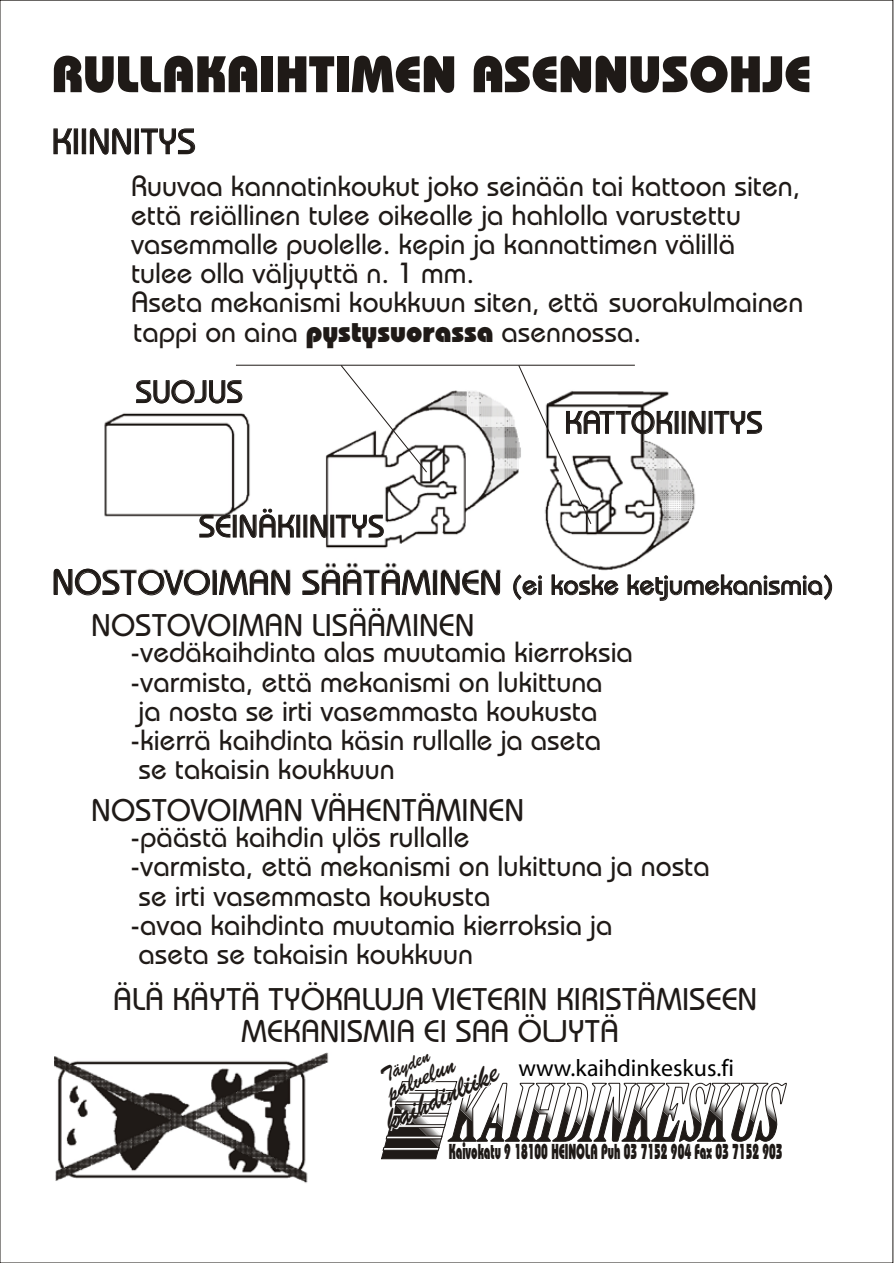
<style>
.page{position:relative;width:894px;height:1263px;background:#fff}
.page>*{position:absolute;margin:0;border:0;box-sizing:border-box;transform-origin:0 0}
.t1{font:800 51.3px "Bauhaus IT Cby BT";color:#1f1a17}
.t2{font:500 35.55px "Bauhaus IT Cby BT";color:#1f1a17}
.t3{font:500 31.35px/31.3px "Bauhaus IT Cby BT";color:#1f1a17;text-align:center}
.t4{font:500 29.1px/29.1px "Bauhaus IT Cby BT";color:#1f1a17}
.t5{font:29.1px "Brush Script BT";color:#1f1a17}
.t6{font:500 27.75px "Bauhaus IT Cby BT";color:#1f1a17}
.t7{font:24.45px "Brush Script BT";color:#1f1a17}
.t8{font:23.85px "Myriad";color:#000}
.t9{font:800 21.6px "Bauhaus IT Cby BT";color:#1f1a17;scale:.53 1}
.t10{font:19.65px "Brush Script BT";color:#1f1a17}
.s1{font-weight:800}
.s2{font-size:35.55px}
</style>
<div class="page">
<svg style="left:54px;top:128px;width:18px;height:26px"></svg>
<div style="left:74px;top:129px;width:4px;height:25px;border:1px solid #1f1a17"></div>
<div style="left:82px;top:129px;width:4px;height:25px;border:1px solid #1f1a17"></div>
<svg style="left:90px;top:128px;width:41px;height:26px"></svg>
<div style="left:135px;top:129px;width:4px;height:25px;border:1px solid #1f1a17"></div>
<svg style="left:141px;top:129px;width:54px;height:25px"></svg>
<svg style="left:54px;top:569px;width:156px;height:26px"></svg>
<div style="left:213px;top:569px;width:4px;height:26px;border:1px solid #1f1a17"></div>
<svg style="left:219px;top:572px;width:71px;height:23px"></svg>
<svg style="left:303px;top:572px;width:128px;height:23px"></svg>
<div style="left:433px;top:569px;width:4px;height:26px;border:1px solid #1f1a17"></div>
<svg style="left:441px;top:572px;width:59px;height:23px"></svg>
<svg style="left:513px;top:575px;width:29px;height:25px"></svg>
<svg style="left:552px;top:575px;width:66px;height:20px"></svg>
<svg style="left:628px;top:575px;width:204px;height:26px"></svg>
<hr style="left:236px;top:365px;width:399px;height:1px;background:#1f1a17">
<img style="left:102px;top:379px;width:641px;height:193px">
<svg style="left:136px;top:380px;width:106px;height:23px"></svg>
<svg style="left:200px;top:515px;width:30px;height:22px"></svg>
<div style="left:233px;top:515px;width:3px;height:22px;border:1px solid #1f1a17"></div>
<svg style="left:240px;top:509px;width:55px;height:29px"></svg>
<div style="left:297px;top:515px;width:3px;height:22px;border:1px solid #1f1a17"></div>
<svg style="left:311px;top:515px;width:16px;height:23px"></svg>
<div style="left:331px;top:515px;width:3px;height:22px;border:1px solid #1f1a17"></div>
<svg style="left:336px;top:515px;width:48px;height:22px"></svg>
<div style="left:682px;top:411px;width:3px;height:23px;border:1px solid #1f1a17"></div>
<svg style="left:689px;top:411px;width:16px;height:23px"></svg>
<svg style="left:714px;top:411px;width:48px;height:23px"></svg>
<svg style="left:341px;top:365px;width:86px;height:108px"></svg>
<svg style="left:518px;top:365px;width:155px;height:159px"></svg>
<img style="left:55px;top:1052px;width:274px;height:131px">
<svg style="left:381px;top:1081px;width:406px;height:79px"></svg>
<h1 class="t1" style="left:52px;top:43px;width:761px">RULLAKAIHTIMEN ASENNUSOHJE</h1>
<p class="t2" style="left:52px;top:120px;width:146px">KIINNITYS</p>
<p class="t4" style="left:131px;top:171px;width:674px">Ruuvaa kannatinkoukut joko seinään tai kattoon siten, että reiällinen tulee oikealle ja hahlolla varustettu vasemmalle puolelle. kepin ja kannattimen välillä tulee olla väljyyttä n. 1 mm.<br>Aseta mekanismi koukkuun siten, että suorakulmainen tappi on aina <span class="s1">pystysuorassa</span> asennossa.</p>
<p class="t3" style="left:136px;top:376px;width:109px">SUOJUS</p>
<p class="t3" style="left:199px;top:510px;width:187px">SEINÄKIINITYS</p>
<p class="t3" style="left:565px;top:406px;width:200px">KATTOKIINITYS</p>
<p class="t6" style="left:52px;top:568px;width:783px"><span class="s2">NOSTOVOIMAN SÄÄTÄMINEN</span> (ei koske ketjumekanismia)</p>
<p class="t3" style="left:91px;top:609px;width:385px">NOSTOVOIMAN LISÄÄMINEN</p>
<p class="t4" style="left:131px;top:637px;width:504px">-vedäkaihdinta alas muutamia kierroksia -varmista, että mekanismi on lukittuna<br>ja nosta se irti vasemmasta koukusta -kierrä kaihdinta käsin rullalle ja aseta se takaisin koukkuun</p>
<p class="t3" style="left:91px;top:794px;width:434px">NOSTOVOIMAN VÄHENTÄMINEN</p>
<p class="t4" style="left:131px;top:822px;width:581px">-päästä kaihdin ylös rullalle<br>-varmista, että mekanismi on lukittuna ja nosta se irti vasemmasta koukusta<br>-avaa kaihdinta muutamia kierroksia ja<br>aseta se takaisin koukkuun</p>
<p class="t3" style="left:113px;top:983px;width:646px">ÄLÄ KÄYTÄ TYÖKALUJA VIETERIN KIRISTÄMISEEN<br>MEKANISMIA EI SAA ÖLJYTÄ</p>
<p class="t10" style="left:377px;top:1066px;width:53px;rotate:-25deg">Täyden</p>
<p class="t5" style="left:380px;top:1106px;width:123px;rotate:-25deg">kaihdinliike</p>
<p class="t8" style="left:519px;top:1056px;width:217px">www.kaihdinkeskus.fi</p>
<p class="t7" style="left:381px;top:1080px;width:75px;rotate:-25deg">palvelun</p>
<p class="t9" style="left:449px;top:1139px;width:631px">Kaivokatu 9 18100 HEINOLA Puh 03 7152 904 Fax 03 7152 903</p>
</div>
